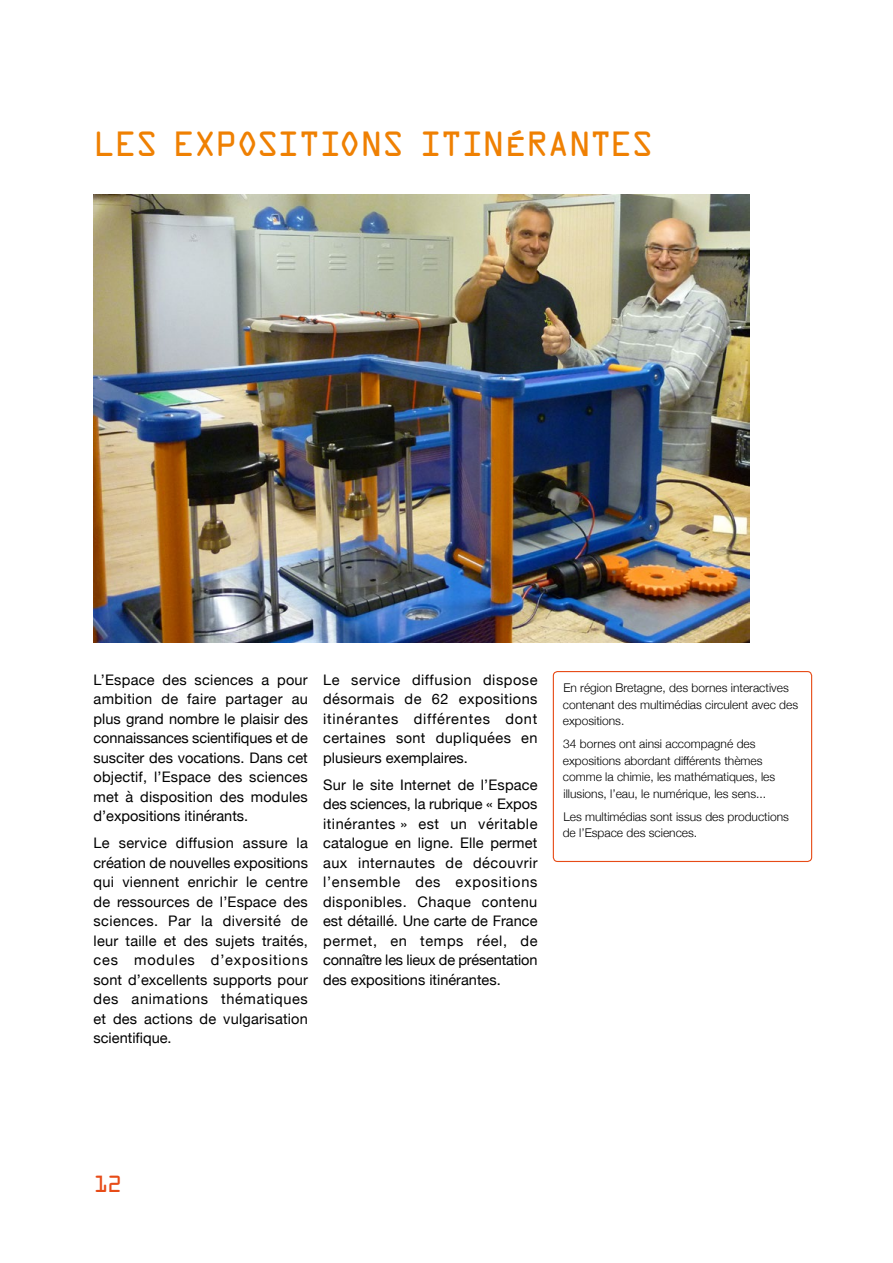
<style>
.page{position:relative;width:893px;height:1263px;background:#fff}
.page>*{position:absolute;margin:0;border:0;box-sizing:border-box;transform-origin:0 0}
.t1{font:31.5px "OCRA Std";letter-spacing:-.055em;color:#ef8002}
.t2{font:21px "OCRA Std";color:#e74b17}
.t3{font:14.55px/19.5px "Helvetica Neue";color:#000;text-align:justify}
.t4{font:300 12px/16.5px "Helvetica Neue";color:#000}
</style>
<div class="page">
<img style="left:94px;top:195px;width:655px;height:448px">
<div style="left:553px;top:671px;width:259px;height:191px;border:1px solid #e74b17;border-radius:4px"></div>
<h1 class="t1" style="left:94px;top:130px;width:562px">LES EXPOSITIONS ITINÉRANTES</h1>
<p class="t3" style="left:94px;top:670px;width:216px">L’Espace des sciences a pour ambition de faire partager au plus grand nombre le plaisir des connaissances scientifiques et de susciter des vocations. Dans cet objectif, l’Espace des sciences met à disposition des modules d’expositions itinérants.</p>
<p class="t3" style="left:94px;top:833px;width:216px">Le service diffusion assure la création de nouvelles expositions qui viennent enrichir le centre de ressources de l’Espace des sciences. Par la diversité de leur taille et des sujets traités, ces modules d’expositions sont d’excellents supports pour des animations thématiques et des actions de vulgarisation scientifique.</p>
<p class="t3" style="left:323px;top:670px;width:216px">Le service diffusion dispose désormais de 62 expositions itinérantes différentes dont certaines sont dupliquées en plusieurs exemplaires.</p>
<p class="t3" style="left:323px;top:775px;width:216px">Sur le site Internet de l’Espace des sciences, la rubrique « Expos itinérantes » est un véritable catalogue en ligne. Elle permet aux internautes de découvrir l’ensemble des expositions disponibles. Chaque contenu est détaillé. Une carte de France permet, en temps réel, de connaître les lieux de présentation des expositions itinérantes.</p>
<p class="t4" style="left:563px;top:679px;width:237px">En région Bretagne, des bornes interactives contenant des multimédias circulent avec des expositions.</p>
<p class="t4" style="left:563px;top:735px;width:214px">34 bornes ont ainsi accompagné des expositions abordant différents thèmes comme la chimie, les mathématiques, les illusions, l’eau, le numérique, les sens...</p>
<p class="t4" style="left:563px;top:808px;width:228px">Les multimédias sont issus des productions de l’Espace des sciences.</p>
<h2 class="t2" style="left:94px;top:1175px;width:30px">12</h2>
</div>
